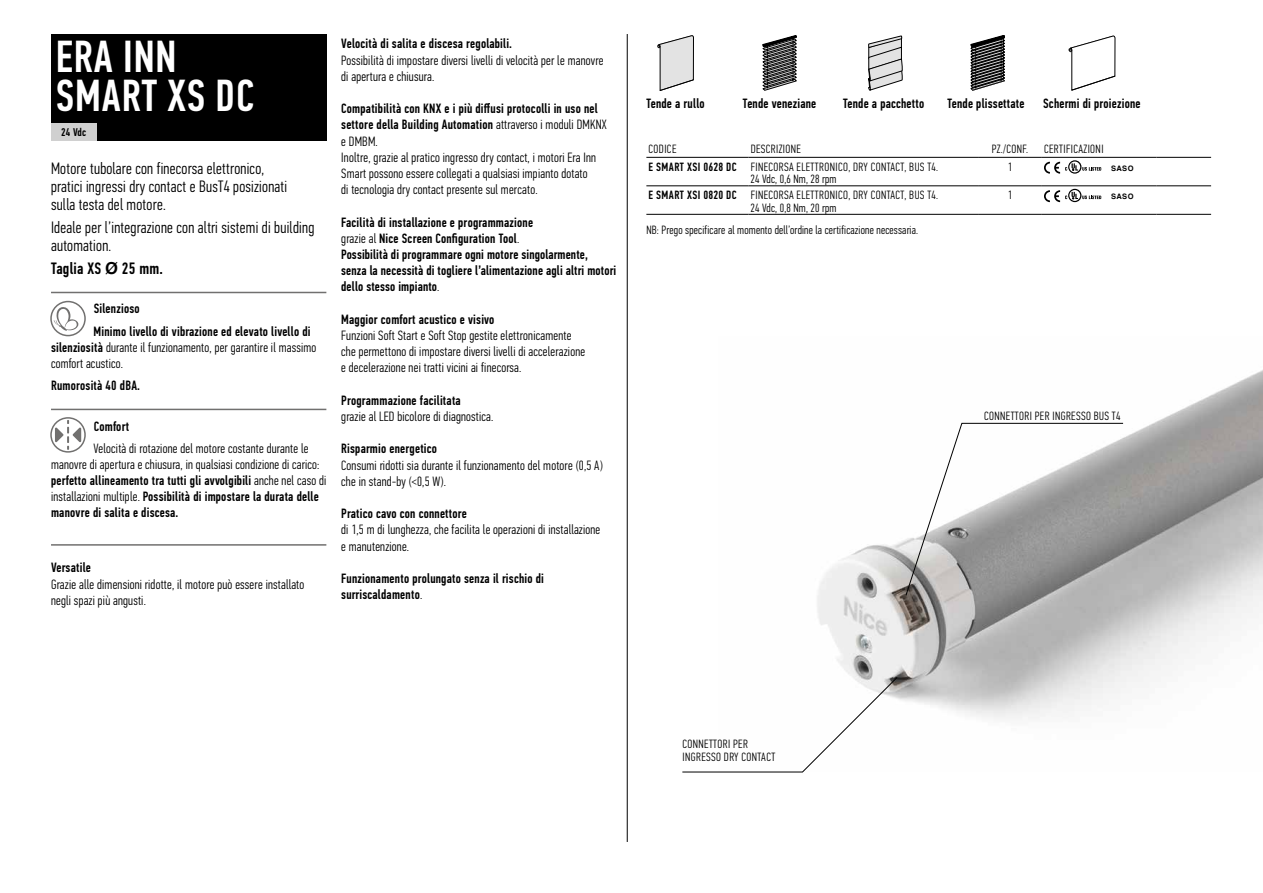
<style>
.page{position:relative;width:1263px;height:893px;background:#fff}
.page>*{position:absolute;margin:0;border:0;box-sizing:border-box;transform-origin:0 0}
.t1{font:500 45px/39px "PF Din Text Comp Pro";letter-spacing:.02em;color:#fff}
.t2{font:300 16.5px/18px "PF Din Text Comp Pro";letter-spacing:.015em;color:#000}
.t3{font:500 16.5px "PF Din Text Comp Pro";letter-spacing:.015em;color:#000}
.t4{font:300 13.5px/16.2px "PF Din Text Comp Pro";letter-spacing:.015em;color:#000}
.t5{font:500 13.5px/16.2px "PF Din Text Comp Pro";letter-spacing:.015em;color:#000}
.t6{font:300 12px/12.8px "PF Din Text Comp Pro";letter-spacing:.035em;color:#000;text-align:center}
.t7{font:300 12px "PF Din Text Comp Pro";letter-spacing:.015em;color:#000}
.t8{font:500 11.25px "PF Din Text Comp Pro";color:#000}
.t9{font:700 7.5px "Helvetica";letter-spacing:.06em;color:#000}
.s1{font-family:"Helvetica";font-weight:700}
.s2{font-weight:500}
.s3{font-weight:300}
</style>
<div class="page">
<img style="left:817px;top:370px;width:446px;height:349px">
<div style="left:51px;top:34px;width:275px;height:106px;background:#000"></div>
<hr style="left:627px;top:34px;width:1px;height:808px;background:#000">
<div style="left:51px;top:123px;width:45px;height:17px;background:#d0d0d0"></div>
<svg style="left:657px;top:35px;width:37px;height:56px;background:#d6d6d6"></svg>
<svg style="left:660px;top:79px;width:34px;height:12px"></svg>
<svg style="left:763px;top:36px;width:33px;height:55px;background:#686868"></svg>
<svg style="left:868px;top:36px;width:34px;height:54px;background:#c2c2c2"></svg>
<svg style="left:971px;top:35px;width:34px;height:56px;background:#5f5f5f"></svg>
<svg style="left:1068px;top:35px;width:47px;height:56px"></svg>
<svg style="left:682px;top:677px;width:216px;height:95px"></svg>
<svg style="left:905px;top:423px;width:218px;height:173px"></svg>
<hr style="left:646px;top:157px;width:102px;height:1px;background:#000">
<hr style="left:748px;top:157px;width:230px;height:1px;background:#000">
<hr style="left:1157px;top:157px;width:54px;height:1px;background:#000">
<hr style="left:646px;top:186px;width:102px;height:1px;background:#000">
<hr style="left:748px;top:186px;width:230px;height:1px;background:#000">
<hr style="left:1157px;top:186px;width:54px;height:1px;background:#000">
<hr style="left:646px;top:214px;width:102px;height:1px;background:#000">
<hr style="left:748px;top:214px;width:230px;height:1px;background:#000">
<hr style="left:1157px;top:214px;width:54px;height:1px;background:#000">
<hr style="left:978px;top:157px;width:64px;height:1px;background:#000">
<hr style="left:1042px;top:157px;width:115px;height:1px;background:#000">
<hr style="left:978px;top:186px;width:64px;height:1px;background:#000">
<hr style="left:1042px;top:186px;width:115px;height:1px;background:#000">
<hr style="left:978px;top:214px;width:64px;height:1px;background:#000">
<hr style="left:1042px;top:214px;width:115px;height:1px;background:#000">
<svg style="left:1068px;top:160px;width:13px;height:14px"></svg>
<svg style="left:1044px;top:162px;width:57px;height:12px"></svg>
<svg style="left:1044px;top:190px;width:57px;height:12px"></svg>
<hr style="left:51px;top:292px;width:275px;height:1px;background:#71706f">
<div style="left:50px;top:301px;width:36px;height:35px;border:2px solid #71706f;border-radius:50%"></div>
<svg style="left:54px;top:306px;width:28px;height:25px"></svg>
<hr style="left:51px;top:409px;width:275px;height:1px;background:#71706f">
<div style="left:50px;top:417px;width:36px;height:36px;border:2px solid #71706f;border-radius:50%"></div>
<svg style="left:55px;top:420px;width:26px;height:30px"></svg>
<hr style="left:51px;top:544px;width:275px;height:2px;background:#71706f">
<h1 class="t1" style="left:56px;top:38px;width:200px">ERA INN<br>SMART XS DC</h1>
<p class="t8" style="left:61px;top:126px;width:27px">24 Vdc</p>
<p class="t2" style="left:51px;top:159px;width:238px">Motore tubolare con finecorsa elettronico, pratici ingressi dry contact e BusT4 posizionati sulla testa del motore.</p>
<p class="t2" style="left:51px;top:218px;width:265px">Ideale per l’integrazione con altri sistemi di building automation.</p>
<p class="t3" style="left:51px;top:259px;width:114px">Taglia XS <span class="s1">Ø</span> 25 mm.</p>
<p class="t5" style="left:94px;top:298px;width:218px;line-height:22.5px">Silenzioso<br>Minimo livello di vibrazione ed elevato livello di</p>
<p class="t4" style="left:51px;top:339px;width:267px"><span class="s2">silenziosità</span> durante il funzionamento, per garantire il massimo comfort acustico.</p>
<p class="t5" style="left:51px;top:377px;width:91px">Rumorosità 40 dBA.</p>
<p class="t5" style="left:94px;top:419px;width:37px">Comfort</p>
<p class="t4" style="left:51px;top:440px;width:277px;text-indent:43px">Velocità di rotazione del motore costante durante le manovre di apertura e chiusura, in qualsiasi condizione di carico: <span class="s2">perfetto allineamento tra tutti gli avvolgibili</span> anche nel caso di installazioni multiple. <span class="s2">Possibilità di impostare la durata delle manovre di salita e discesa.</span></p>
<p class="t5" style="left:51px;top:560px;width:41px">Versatile</p>
<p class="t4" style="left:51px;top:576px;width:255px">Grazie alle dimensioni ridotte, il motore può essere installato negli spazi più angusti.</p>
<p class="t5" style="left:341px;top:36px;width:172px">Velocità di salita e discesa regolabili.</p>
<p class="t4" style="left:341px;top:52px;width:264px">Possibilità di impostare diversi livelli di velocità per le manovre di apertura e chiusura.</p>
<p class="t4" style="left:341px;top:100px;width:267px"><span class="s2">Compatibilità con KNX e i più diffusi protocolli in uso nel settore della Building Automation</span> attraverso i moduli DMKNX e DMBM.<br>Inoltre, grazie al pratico ingresso dry contact, i motori Era Inn Smart possono essere collegati a qualsiasi impianto dotato<br>di tecnologia dry contact presente sul mercato.</p>
<p class="t5" style="left:341px;top:214px;width:276px">Facilità di installazione e programmazione<br><span class="s3">grazie al</span> Nice Screen Configuration Tool<span class="s3">.<br></span>Possibilità di programmare ogni motore singolarmente, senza la necessità di togliere l’alimentazione agli altri motori dello stesso impianto<span class="s3">.</span></p>
<p class="t5" style="left:341px;top:311px;width:155px">Maggior comfort acustico e visivo</p>
<p class="t4" style="left:341px;top:327px;width:245px">Funzioni Soft Start e Soft Stop gestite elettronicamente che permettono di impostare diversi livelli di accelerazione e decelerazione nei tratti vicini ai finecorsa.</p>
<p class="t5" style="left:341px;top:392px;width:121px">Programmazione facilitata</p>
<p class="t4" style="left:341px;top:408px;width:154px">grazie al LED bicolore di diagnostica.</p>
<p class="t5" style="left:341px;top:441px;width:97px">Risparmio energetico</p>
<p class="t4" style="left:341px;top:457px;width:263px">Consumi ridotti sia durante il funzionamento del motore (0,5 A) che in stand-by (&lt;0,5 W).</p>
<p class="t5" style="left:341px;top:506px;width:127px">Pratico cavo con connettore</p>
<p class="t4" style="left:341px;top:522px;width:261px">di 1,5 m di lunghezza, che facilita le operazioni di installazione e manutenzione.</p>
<p class="t5" style="left:341px;top:570px;width:204px">Funzionamento prolungato senza il rischio di surriscaldamento<span class="s3">.</span></p>
<p class="t5" style="left:646px;top:95px;width:60px">Tende a rullo</p>
<p class="t5" style="left:743px;top:95px;width:75px">Tende veneziane</p>
<p class="t5" style="left:843px;top:95px;width:83px">Tende a pacchetto</p>
<p class="t5" style="left:947px;top:95px;width:79px">Tende plissettate</p>
<p class="t5" style="left:1043px;top:95px;width:99px">Schermi di proiezione</p>
<p class="t6" style="left:649px;top:143px;width:29px">CODICE</p>
<p class="t6" style="left:751px;top:143px;width:52px">DESCRIZIONE</p>
<p class="t6" style="left:992px;top:143px;width:38px">PZ./CONF.</p>
<p class="t6" style="left:1044px;top:143px;width:61px">CERTIFICAZIONI</p>
<p class="t6" style="left:649px;top:160px;width:291px"><span class="s2">E SMART XSI 0628 DC</span> FINECORSA ELETTRONICO, DRY CONTACT, BUS T4.<br>24 Vdc, 0,6 Nm, 28 rpm</p>
<p class="t6" style="left:1008px;top:160px;width:6px">1</p>
<p class="t9" style="left:1111px;top:162px;width:24px">SASO</p>
<p class="t6" style="left:649px;top:189px;width:291px"><span class="s2">E SMART XSI 0820 DC</span> FINECORSA ELETTRONICO, DRY CONTACT, BUS T4.<br>24 Vdc, 0,8 Nm, 20 rpm</p>
<p class="t6" style="left:1008px;top:189px;width:6px">1</p>
<p class="t9" style="left:1111px;top:190px;width:24px">SASO</p>
<p class="t7" style="left:646px;top:223px;width:273px">NB: Prego specificare al momento dell’ordine la certificazione necessaria.</p>
<p class="t6" style="left:984px;top:409px;width:138px">CONNETTORI PER INGRESSO BUS T4</p>
<p class="t6" style="left:682px;top:737px;width:94px;text-align:left">CONNETTORI PER<br>INGRESSO DRY CONTACT</p>
</div>
